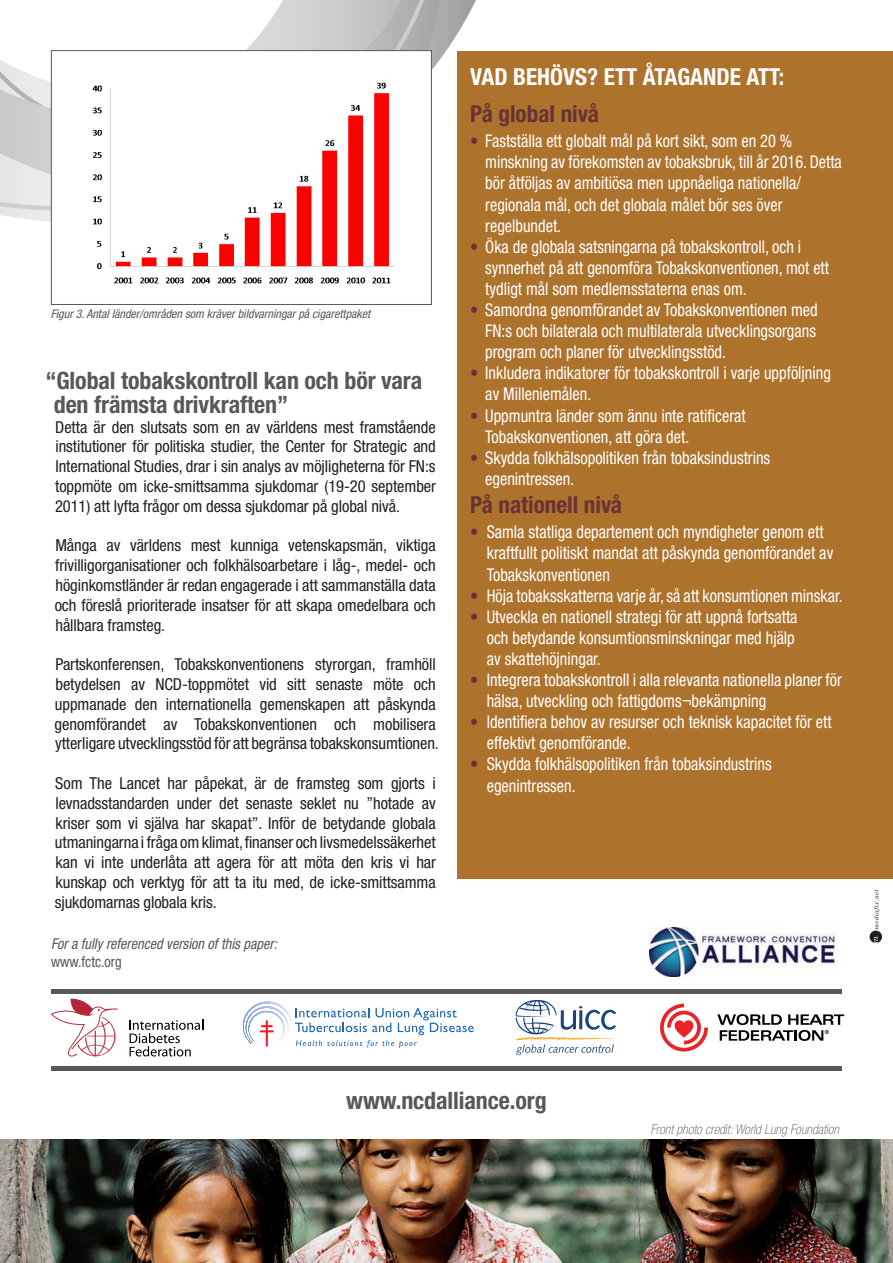
<style>
.page{position:relative;width:893px;height:1263px;background:#fff}
.page>*{position:absolute;margin:0;border:0;box-sizing:border-box;transform-origin:0 0}
.t1{font:700 condensed 24px/24px "Helvetica Neue LT Std";letter-spacing:-.005em;color:#57585a}
.t2{font:700 condensed 23.4px "Helvetica Neue LT Std";color:#683336}
.t3{font:700 condensed 23.4px "Helvetica Neue LT Std";color:#fff}
.t4{font:condensed 17.55px/21.1px "Helvetica Neue LT Std";color:#fff;scale:.93 1}
.t5{font:condensed 16.5px/19.8px "Helvetica Neue LT Std";letter-spacing:-.005em;color:#231f20;text-align:justify}
.Paragraph_Style_1{font:italic condensed 15px "Helvetica Neue LT Std";color:#57585a;scale:.95 1}
.Paragraph_Style_1-2{font:condensed 15px "Helvetica Neue LT Std";color:#57585a;scale:.95 1}
.t6{font:italic 100 condensed 13.5px "Helvetica Neue";color:#57585a}
.cap{font:italic condensed 12px "Helvetica Neue LT Std";color:#57585a}
.s1{color:#683336}
</style>
<div class="page">
<svg style="left:0;top:0;width:476px;height:214px"></svg>
<svg style="left:870px;top:889px;width:12px;height:54px"></svg>
<img style="left:0;top:1139px;width:893px;height:124px">
<svg style="left:243px;top:1002px;width:231px;height:46px"></svg>
<svg style="left:515px;top:1000px;width:103px;height:55px"></svg>
<svg style="left:130px;top:1020px;width:73px;height:36px"></svg>
<svg style="left:51px;top:999px;width:67px;height:58px"></svg>
<svg style="left:660px;top:1004px;width:48px;height:47px"></svg>
<svg style="left:717px;top:1014px;width:127px;height:27px"></svg>
<div style="left:51px;top:989px;width:791px;height:5px;background:#57585a"></div>
<div style="left:51px;top:1066px;width:791px;height:5px;background:#57585a"></div>
<img style="left:649px;top:927px;width:189px;height:49px">
<div style="left:458px;top:51px;width:435px;height:828px;background:#ad722c"></div>
<div style="left:51px;top:51px;width:380px;height:253px;background:#fff"></div>
<img style="left:92px;top:82px;width:303px;height:202px">
<div style="left:51px;top:50px;width:381px;height:255px;border:1px solid #57585a"></div>
<p class="cap" style="left:51px;top:307px;width:321px">Figur 3. Antal länder/områden som kräver bildvarningar på cigarettpaket</p>
<p class="t1" style="left:54px;top:368px;width:370px;text-indent:-8px">“Global tobakskontroll kan och bör vara den främsta drivkraften”</p>
<p class="t5" style="left:55px;top:417px;width:382px">Detta är den slutsats som en av världens mest framstående institutioner för politiska studier, the Center for Strategic and International Studies, drar i sin analys av möjligheterna för FN:s toppmöte om icke-smittsamma sjukdomar (19-20 september 2011) att lyfta frågor om dessa sjukdomar på global nivå.</p>
<p class="t5" style="left:55px;top:536px;width:382px">Många av världens mest kunniga vetenskapsmän, viktiga frivilligorganisationer och folkhälsoarbetare i låg-, medel- och höginkomstländer är redan engagerade i att sammanställa data och föreslå prioriterade insatser för att skapa omedelbara och hållbara framsteg.</p>
<p class="t5" style="left:55px;top:654px;width:386px;text-align:left">Partskonferensen, Tobakskonventionens styrorgan, framhöll betydelsen av NCD-toppmötet vid sitt senaste möte och uppmanade den internationella gemenskapen att påskynda genomförandet av Tobakskonventionen och mobilisera ytterligare utvecklingsstöd för att begränsa tobakskonsumtionen.</p>
<p class="t5" style="left:55px;top:773px;width:383px">Som The Lancet har påpekat, är de framsteg som gjorts i levnadsstandarden under det senaste seklet nu ”hotade av kriser som vi själva har skapat”. Inför de betydande globala utmaningarna i fråga om klimat, finanser och livsmedelssäkerhet kan vi inte underlåta att agera för att möta den kris vi har kunskap och verktyg för att ta itu med, de icke-smittsamma sjukdomarnas globala kris.</p>
<p class="Paragraph_Style_1" style="left:51px;top:934px;width:239px">For a fully referenced version of this paper:</p>
<p class="Paragraph_Style_1-2" style="left:51px;top:952px;width:76px">www.fctc.org</p>
<p class="t3" style="left:470px;top:63px;width:316px">VAD BEHÖVS? ETT ÅTAGANDE ATT:</p>
<p class="t2" style="left:470px;top:99px;width:130px">På global nivå</p>
<p class="t4" style="left:485px;top:130px;width:385px;text-indent:-15px"><span class="s1">•</span> Fastställa ett globalt mål på kort sikt, som en 20 % minskning av förekomsten av tobaksbruk, till år 2016. Detta</p>
<p class="t4" style="left:485px;top:173px;width:341px">bör åtföljas av ambitiösa men uppnåeliga nationella/</p>
<p class="t4" style="left:485px;top:194px;width:321px">regionala mål, och det globala målet bör ses över regelbundet.</p>
<p class="t4" style="left:470px;top:236px;width:357px"><span class="s1">•</span> Öka de globala satsningarna på tobakskontroll, och i</p>
<p class="t4" style="left:485px;top:257px;width:371px">synnerhet på att genomföra Tobakskonventionen, mot ett tydligt mål som medlemsstaterna enas om.</p>
<p class="t4" style="left:485px;top:299px;width:359px;text-align:justify;text-indent:-15px"><span class="s1">•</span> Samordna genomförandet av Tobakskonventionen med FN:s och bilaterala och multilaterala utvecklingsorgans program och planer för utvecklingsstöd.</p>
<p class="t4" style="left:485px;top:362px;width:373px;text-indent:-15px"><span class="s1">•</span> Inkludera indikatorer för tobakskontroll i varje uppföljning av Milleniemålen.</p>
<p class="t4" style="left:470px;top:405px;width:298px"><span class="s1">•</span> Uppmuntra länder som ännu inte ratificerat</p>
<p class="t4" style="left:485px;top:426px;width:221px">Tobakskonventionen, att göra det.</p>
<p class="t4" style="left:485px;top:447px;width:308px;text-indent:-15px"><span class="s1">•</span> Skydda folkhälsopolitiken från tobaksindustrins egenintressen.</p>
<p class="t2" style="left:470px;top:490px;width:153px">På nationell nivå</p>
<p class="t4" style="left:470px;top:521px;width:382px"><span class="s1">•</span> Samla statliga departement och myndigheter genom ett</p>
<p class="t4" style="left:487px;top:542px;width:374px">kraftfullt politiskt mandat att påskynda genomförandet av<br>Tobakskonventionen</p>
<p class="t4" style="left:470px;top:585px;width:402px"><span class="s1">•</span> Höja tobaksskatterna varje år, så att konsumtionen minskar.</p>
<p class="t4" style="left:470px;top:606px;width:353px"><span class="s1">•</span> Utveckla en nationell strategi för att uppnå fortsatta</p>
<p class="t4" style="left:487px;top:627px;width:333px">och betydande konsumtionsminskningar med hjälp</p>
<p class="t4" style="left:487px;top:648px;width:124px">av skattehöjningar.</p>
<p class="t4" style="left:470px;top:669px;width:401px"><span class="s1">•</span> Integrera tobakskontroll i alla relevanta nationella planer för</p>
<p class="t4" style="left:487px;top:690px;width:302px">hälsa, utveckling och fattigdoms¬bekämpning</p>
<p class="t4" style="left:487px;top:711px;width:372px;text-indent:-16px"><span class="s1">•</span> Identifiera behov av resurser och teknisk kapacitet för ett effektivt genomförande.</p>
<p class="t4" style="left:487px;top:753px;width:308px;text-indent:-16px"><span class="s1">•</span> Skydda folkhälsopolitiken från tobaksindustrins egenintressen.</p>
<p class="t1" style="left:346px;top:1088px;width:202px">www.ncdalliance.org</p>
<p class="t6" style="left:651px;top:1122px;width:190px">Front photo credit: World Lung Foundation</p>
</div>
